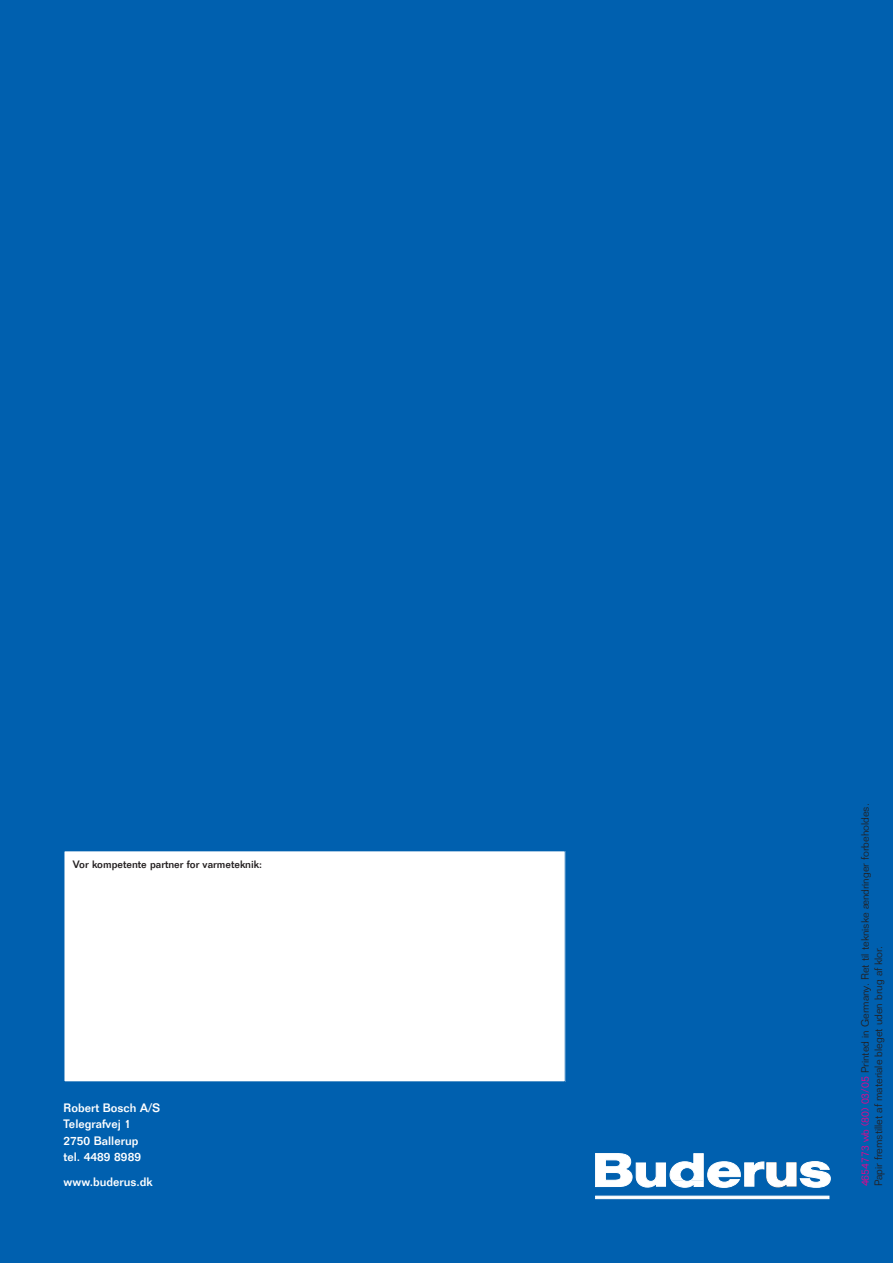
<style>
.page{position:relative;width:893px;height:1263px;background:#fff}
.page>*{position:absolute;margin:0;border:0;box-sizing:border-box;transform-origin:0 0}
.t1{font:500 12px/16.5px "Folio";color:#fff}
.t2{font:300 10.5px/13.5px "Folio";color:#231f20}
.t3{font:500 10.5px "Folio";color:#231f20}
.s1{color:#ec008c}
</style>
<div class="page">
<div style="left:0;top:0;width:892px;height:1263px;background:#0060af"></div>
<div style="left:64px;top:851px;width:501px;height:231px;background:#fff"></div>
<div style="left:64px;top:850px;width:501px;height:232px;border:1px solid #0060af"></div>
<div style="left:595px;top:1196px;width:234px;height:3px;background:#fff;border:1px solid #fff"></div>
<svg style="left:595px;top:1153px;width:235px;height:35px"></svg>
<p class="t3" style="left:73px;top:861px;width:191px">Vor kompetente partner for varmeteknik:</p>
<p class="t1" style="left:64px;top:1100px;width:98px">Robert Bosch A/S<br>Telegrafvej 1<br>2750 Ballerup<br>tel. 4489 8989</p>
<p class="t1" style="left:64px;top:1175px;width:90px">www.buderus.dk</p>
<p class="t2" style="left:859px;top:1186px;width:384px;rotate:-90deg"><span class="s1">4654773 wb (80) 03/05</span> Printed in Germany. Ret til tekniske ændringer forbeholdes.<br>Papir fremstillet af materiale bleget uden brug af klor.</p>
</div>
